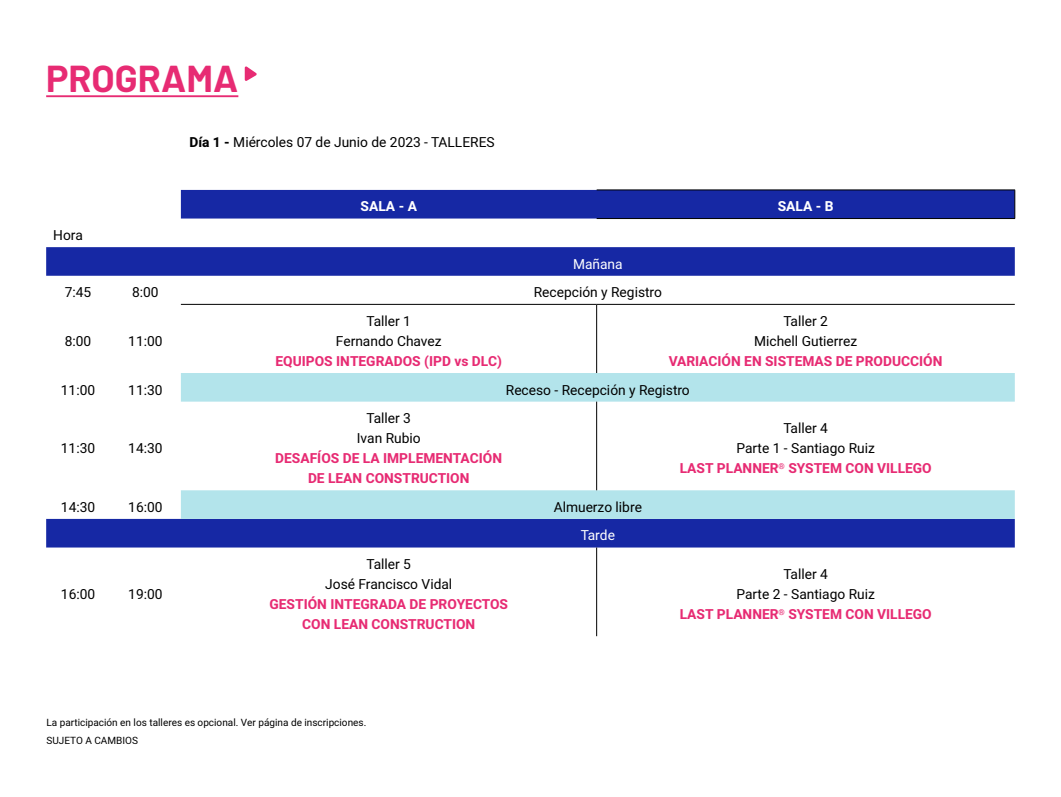
<style>
.page{position:relative;width:1061px;height:797px;background:#fff}
.page>*{position:absolute;margin:0;border:0;box-sizing:border-box;transform-origin:0 0}
.t1{font:700 37.5px "Barlow";color:#e72b73}
.t2{font:700 13.75px/20px "Heebo";color:#e72b73;text-align:center}
.t3{font:13.75px/20px "Heebo";color:#000;text-align:center}
.t4{font:700 13.75px "Heebo";color:#fff}
.t5{font:13.75px "Heebo";color:#fff}
.t6{font:10px "Heebo";color:#000}
.s1{font-weight:700}
.s2{font-weight:400;color:#000}
</style>
<div class="page">
<svg style="left:46px;top:247px;width:968px;height:300px"></svg>
<svg style="left:181px;top:373px;width:833px;height:145px"></svg>
<hr style="left:596px;top:189px;width:418px;height:1px;background:#000">
<div style="left:181px;top:190px;width:834px;height:28px;background:#1628a4"></div>
<hr style="left:596px;top:218px;width:418px;height:1px;background:#000">
<hr style="left:181px;top:304px;width:415px;height:1px;background:#000">
<hr style="left:596px;top:304px;width:418px;height:1px;background:#000">
<hr style="left:596px;top:304px;width:1px;height:69px;background:#000">
<hr style="left:596px;top:401px;width:1px;height:89px;background:#000">
<hr style="left:596px;top:547px;width:1px;height:89px;background:#000">
<hr style="left:46px;top:95px;width:192px;height:2px;background:#e72b73">
<svg style="left:245px;top:66px;width:12px;height:15px"></svg>
<h1 class="t1" style="left:46px;top:56px;width:194px">PROGRAMA</h1>
<p class="t3" style="left:189px;top:132px;width:307px"><span class="s1">Día 1 -</span> Miércoles 07 de Junio de 2023 - TALLERES</p>
<p class="t3" style="left:53px;top:225px;width:31px">Hora</p>
<p class="t4" style="left:360px;top:197px;width:58px">SALA - A</p>
<p class="t4" style="left:777px;top:197px;width:57px">SALA - B</p>
<p class="t5" style="left:573px;top:254px;width:51px">Mañana</p>
<p class="t3" style="left:65px;top:282px;width:28px">7:45</p>
<p class="t3" style="left:132px;top:282px;width:28px">8:00</p>
<p class="t3" style="left:533px;top:282px;width:130px">Recepción y Registro</p>
<p class="t3" style="left:65px;top:331px;width:28px">8:00</p>
<p class="t3" style="left:128px;top:331px;width:36px">11:00</p>
<p class="t3" style="left:335px;top:311px;width:107px">Taller 1<br>Fernando Chavez</p>
<p class="t2" style="left:275px;top:351px;width:228px">EQUIPOS INTEGRADOS (IPD vs DLC)</p>
<p class="t3" style="left:754px;top:311px;width:105px">Taller 2<br>Michell Gutierrez</p>
<p class="t2" style="left:668px;top:351px;width:275px">VARIACIÓN EN SISTEMAS DE PRODUCCIÓN</p>
<p class="t3" style="left:61px;top:379px;width:36px">11:00</p>
<p class="t3" style="left:128px;top:379px;width:36px">11:30</p>
<p class="t3" style="left:505px;top:379px;width:185px">Receso - Recepción y Registro</p>
<p class="t3" style="left:61px;top:438px;width:36px">11:30</p>
<p class="t3" style="left:128px;top:438px;width:36px">14:30</p>
<p class="t3" style="left:357px;top:408px;width:65px">Taller 3<br>Ivan Rubio</p>
<p class="t2" style="left:275px;top:448px;width:228px">DESAFÍOS DE LA IMPLEMENTACIÓN<br>DE LEAN CONSTRUCTION</p>
<p class="t3" style="left:61px;top:496px;width:36px">14:30</p>
<p class="t3" style="left:128px;top:496px;width:36px">16:00</p>
<p class="t3" style="left:553px;top:496px;width:90px">Almuerzo libre</p>
<p class="t5" style="left:580px;top:525px;width:36px">Tarde</p>
<p class="t3" style="left:61px;top:584px;width:36px">16:00</p>
<p class="t3" style="left:128px;top:584px;width:36px">19:00</p>
<p class="t3" style="left:325px;top:554px;width:128px">Taller 5<br>José Francisco Vidal</p>
<p class="t2" style="left:269px;top:594px;width:240px">GESTIÓN INTEGRADA DE PROYECTOS<br>CON LEAN CONSTRUCTION</p>
<p class="t6" style="left:46px;top:715px;width:321px">La participación en los talleres es opcional. Ver página de inscripciones.</p>
<p class="t6" style="left:46px;top:733px;width:93px">SUJETO A CAMBIOS</p>
<p class="t2" style="left:679px;top:418px;width:253px"><span class="s2">Taller 4<br>Parte 1 - Santiago Ruiz<br></span>LAST PLANNER<sup>®</sup> SYSTEM CON VILLEGO</p>
<p class="t2" style="left:679px;top:564px;width:253px"><span class="s2">Taller 4<br>Parte 2 - Santiago Ruiz<br></span>LAST PLANNER<sup>®</sup> SYSTEM CON VILLEGO</p>
</div>
